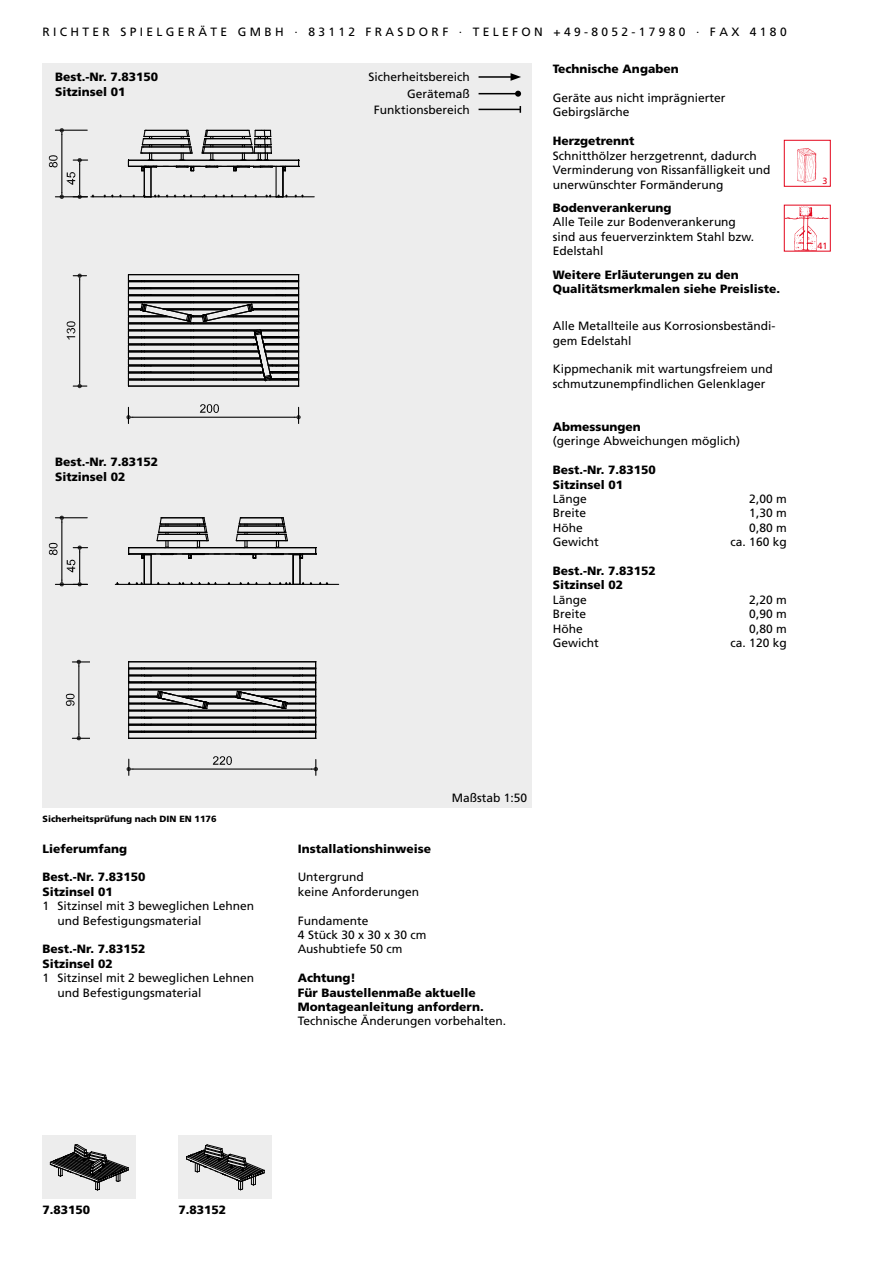
<style>
.page{position:relative;width:893px;height:1263px;background:#fff}
.page>*{position:absolute;margin:0;border:0;box-sizing:border-box;transform-origin:0 0}
.t1{font:12px/14.4px "Frutiger LT Std";color:#000}
.t2{font:900 12px/14.4px "Frutiger LT Std";color:#000}
.t3{font:900 9px "Frutiger LT Std";color:#000}
.t4{font:9px "Frutiger LT Std";color:#e3051b}
</style>
<div class="page">
<div style="left:784px;top:140px;width:47px;height:47px;border:1px solid #e3051b"></div>
<img style="left:797px;top:148px;width:20px;height:34px">
<div style="left:784px;top:205px;width:47px;height:47px;border:1px solid #e3051b"></div>
<img style="left:785px;top:206px;width:44px;height:45px">
<div style="left:43px;top:64px;width:488px;height:744px;background:#ededed"></div>
<div style="left:43px;top:1135px;width:93px;height:64px;background:#ededed"></div>
<svg style="left:50px;top:1144px;width:79px;height:46px"></svg>
<hr style="left:479px;top:76px;width:34px;height:2px;background:#000">
<svg style="left:511px;top:73px;width:10px;height:8px"></svg>
<hr style="left:479px;top:93px;width:39px;height:1px;background:#000">
<svg style="left:515px;top:91px;width:6px;height:6px"></svg>
<hr style="left:479px;top:109px;width:41px;height:1px;background:#000">
<div style="left:179px;top:1135px;width:93px;height:64px;background:#ededed"></div>
<svg style="left:186px;top:1144px;width:79px;height:46px"></svg>
<hr style="left:202px;top:196px;width:112px;height:1px;background:#000">
<hr style="left:91px;top:196px;width:112px;height:1px;background:#000">
<svg style="left:103px;top:129px;width:202px;height:69px"></svg>
<hr style="left:55px;top:130px;width:32px;height:1px;background:#000">
<hr style="left:61px;top:134px;width:1px;height:58px;background:#000">
<svg style="left:60px;top:128px;width:4px;height:6px"></svg>
<svg style="left:49px;top:155px;width:46px;height:44px"></svg>
<svg style="left:127px;top:274px;width:173px;height:113px"></svg>
<hr style="left:79px;top:280px;width:1px;height:102px;background:#000">
<svg style="left:73px;top:382px;width:14px;height:6px"></svg>
<svg style="left:73px;top:274px;width:14px;height:6px"></svg>
<svg style="left:67px;top:313px;width:14px;height:26px"></svg>
<hr style="left:133px;top:417px;width:161px;height:1px;background:#000">
<svg style="left:126px;top:407px;width:7px;height:16px"></svg>
<svg style="left:294px;top:407px;width:7px;height:16px"></svg>
<svg style="left:200px;top:404px;width:19px;height:9px"></svg>
<hr style="left:55px;top:759px;width:31px;height:1px;background:#000">
<hr style="left:55px;top:683px;width:31px;height:1px;background:#000">
<hr style="left:55px;top:517px;width:32px;height:1px;background:#000">
<hr style="left:61px;top:522px;width:1px;height:58px;background:#000">
<svg style="left:60px;top:516px;width:4px;height:6px"></svg>
<svg style="left:49px;top:543px;width:39px;height:43px"></svg>
<hr style="left:78px;top:666px;width:1px;height:68px;background:#000">
<svg style="left:72px;top:734px;width:17px;height:6px"></svg>
<svg style="left:72px;top:660px;width:17px;height:6px"></svg>
<svg style="left:66px;top:694px;width:9px;height:12px"></svg>
<hr style="left:227px;top:584px;width:112px;height:1px;background:#000">
<hr style="left:115px;top:584px;width:112px;height:1px;background:#000">
<svg style="left:127px;top:517px;width:202px;height:68px"></svg>
<svg style="left:128px;top:661px;width:189px;height:78px"></svg>
<hr style="left:113px;top:666px;width:1px;height:68px;background:#000">
<hr style="left:133px;top:768px;width:178px;height:2px;background:#000">
<svg style="left:127px;top:759px;width:6px;height:16px"></svg>
<svg style="left:311px;top:759px;width:7px;height:16px"></svg>
<svg style="left:213px;top:756px;width:19px;height:9px"></svg>
<p class="t1" style="left:43px;top:25px;width:746px">R I C H T E R S P I E L G E R Ä T E G M B H · 8 3 1 1 2 F R A S D O R F · T E L E F O N + 4 9 - 8 0 5 2 - 1 7 9 8 0 · F A X 4 1 8 0</p>
<p class="t2" style="left:55px;top:70px;width:104px">Best.-Nr. 7.83150<br>Sitzinsel 01</p>
<p class="t2" style="left:55px;top:455px;width:104px">Best.-Nr. 7.83152<br>Sitzinsel 02</p>
<p class="t1" style="left:368px;top:69px;width:103px;line-height:16.2px;text-align:right">Sicherheitsbereich<br>Gerätemaß<br>Funktionsbereich</p>
<p class="t2" style="left:553px;top:61px;width:127px">Technische Angaben</p>
<p class="t1" style="left:553px;top:90px;width:174px">Geräte aus nicht imprägnierter<br>Gebirgslärche</p>
<p class="t2" style="left:553px;top:134px;width:83px">Herzgetrennt</p>
<p class="t1" style="left:553px;top:148px;width:219px">Schnitthölzer herzgetrennt, dadurch<br>Verminderung von Rissanfälligkeit und unerwünschter Formänderung</p>
<p class="t2" style="left:553px;top:201px;width:120px">Bodenverankerung</p>
<p class="t1" style="left:553px;top:215px;width:203px">Alle Teile zur Bodenverankerung sind aus feuerverzinktem Stahl bzw.<br>Edelstahl</p>
<p class="t2" style="left:553px;top:267px;width:229px">Weitere Erläuterungen zu den<br>Qualitätsmerkmalen siehe Preisliste.</p>
<p class="t1" style="left:553px;top:319px;width:224px">Alle Metallteile aus Korrosionsbeständi&shy;gem Edelstahl</p>
<p class="t1" style="left:553px;top:362px;width:222px">Kippmechanik mit wartungsfreiem und schmutzunempfindlichen Gelenklager</p>
<p class="t2" style="left:553px;top:420px;width:90px">Abmessungen</p>
<p class="t1" style="left:553px;top:434px;width:189px">(geringe Abweichungen möglich)</p>
<p class="t2" style="left:553px;top:463px;width:104px">Best.-Nr. 7.83150<br>Sitzinsel 01</p>
<p class="t1" style="left:553px;top:492px;width:36px">Länge</p>
<p class="t1" style="left:749px;top:492px;width:39px">2,00 m</p>
<p class="t1" style="left:553px;top:506px;width:35px">Breite</p>
<p class="t1" style="left:749px;top:506px;width:39px">1,30 m</p>
<p class="t1" style="left:553px;top:520px;width:31px">Höhe</p>
<p class="t1" style="left:749px;top:520px;width:39px">0,80 m</p>
<p class="t1" style="left:553px;top:535px;width:47px">Gewicht</p>
<p class="t1" style="left:731px;top:535px;width:58px">ca. 160 kg</p>
<p class="t2" style="left:553px;top:564px;width:104px">Best.-Nr. 7.83152<br>Sitzinsel 02</p>
<p class="t1" style="left:553px;top:592px;width:36px">Länge</p>
<p class="t1" style="left:749px;top:592px;width:39px">2,20 m</p>
<p class="t1" style="left:553px;top:607px;width:35px">Breite</p>
<p class="t1" style="left:749px;top:607px;width:39px">0,90 m</p>
<p class="t1" style="left:553px;top:621px;width:31px">Höhe</p>
<p class="t1" style="left:749px;top:621px;width:39px">0,80 m</p>
<p class="t1" style="left:553px;top:636px;width:47px">Gewicht</p>
<p class="t1" style="left:731px;top:636px;width:58px">ca. 120 kg</p>
<p class="t4" style="left:822px;top:175px;width:7px">3</p>
<p class="t4" style="left:817px;top:240px;width:12px">41</p>
<p class="t3" style="left:43px;top:813px;width:176px">Sicherheitsprüfung nach DIN EN 1176</p>
<p class="t2" style="left:43px;top:841px;width:86px">Lieferumfang</p>
<p class="t2" style="left:43px;top:870px;width:104px">Best.-Nr. 7.83150<br>Sitzinsel 01</p>
<p class="t1" style="left:57px;top:899px;width:198px;text-indent:-15px">1 Sitzinsel mit 3 beweglichen Lehnen und Befestigungsmaterial</p>
<p class="t2" style="left:43px;top:942px;width:104px">Best.-Nr. 7.83152<br>Sitzinsel 02</p>
<p class="t1" style="left:57px;top:971px;width:198px;text-indent:-15px">1 Sitzinsel mit 2 beweglichen Lehnen und Befestigungsmaterial</p>
<p class="t1" style="left:452px;top:790px;width:77px">Maßstab 1:50</p>
<p class="t2" style="left:298px;top:841px;width:135px">Installationshinweise</p>
<p class="t1" style="left:298px;top:870px;width:123px">Untergrund<br>keine Anforderungen</p>
<p class="t1" style="left:298px;top:913px;width:130px">Fundamente<br>4 Stück 30 x 30 x 30 cm<br>Aushubtiefe 50 cm</p>
<p class="t2" style="left:298px;top:971px;width:188px">Achtung!<br>Für Baustellenmaße aktuelle<br>Montageanleitung anfordern.</p>
<p class="t1" style="left:298px;top:1014px;width:210px">Technische Änderungen vorbehalten.</p>
<p class="t2" style="left:43px;top:1203px;width:49px">7.83150</p>
<p class="t2" style="left:179px;top:1203px;width:49px">7.83152</p>
</div>
